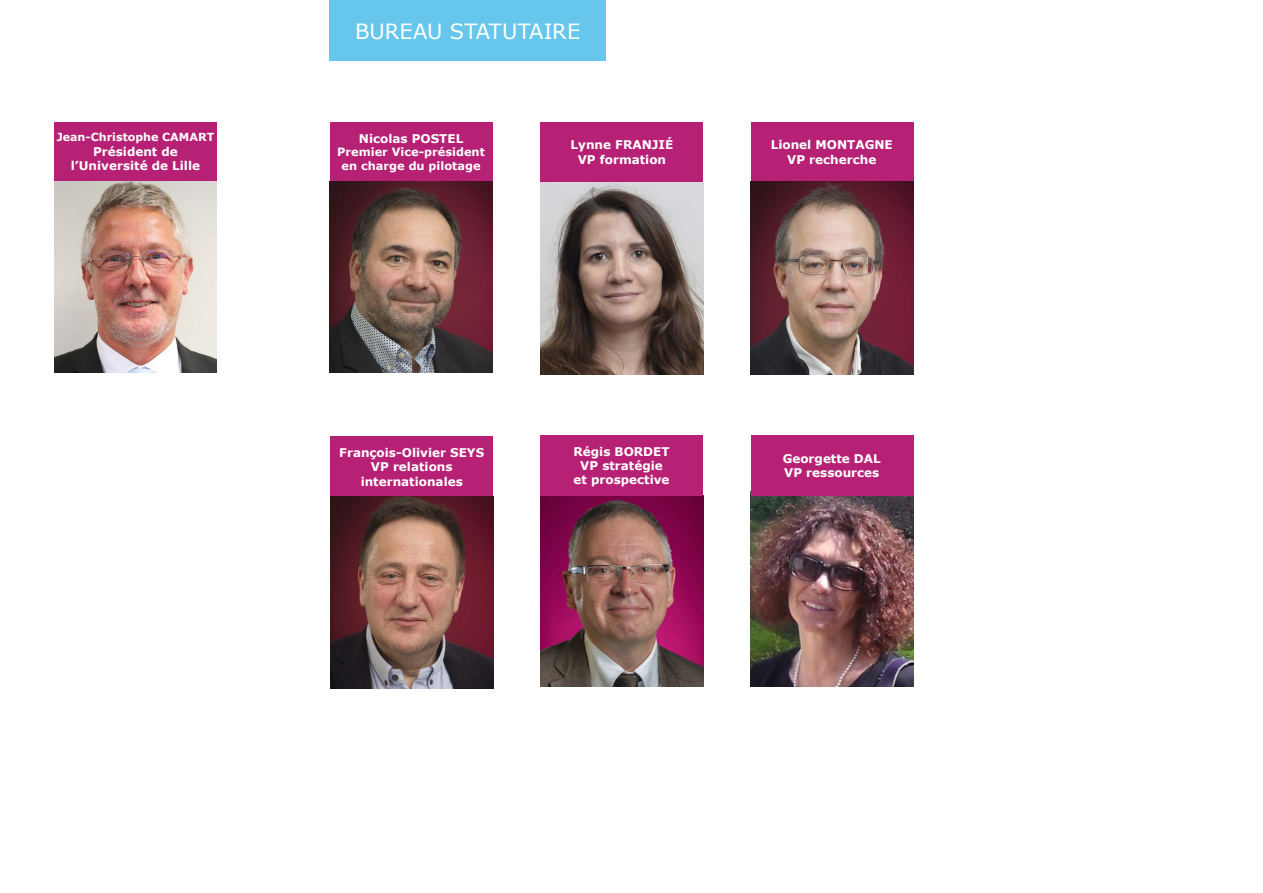
<style>
.page{position:relative;width:1263px;height:893px;background:#fff}
.page>*{position:absolute;margin:0;border:0;box-sizing:border-box;transform-origin:0 0}
.t1{font:21px "Verdana";color:#fff}
.t2{font:700 12px/14.4px "Verdana";color:#fff;text-align:center}
.t3{font:700 11.4px/13.6px "Verdana";color:#fff;text-align:center}
.t4{font:700 11.1px "Verdana";color:#fff}
</style>
<div class="page">
<div style="left:330px;top:0;width:276px;height:61px;background:#66c6eb"></div>
<div style="left:751px;top:122px;width:163px;height:60px;background:#b62175"></div>
<img style="left:751px;top:181px;width:163px;height:193px">
<div style="left:54px;top:122px;width:163px;height:60px;background:#b62175"></div>
<img style="left:54px;top:181px;width:163px;height:192px">
<div style="left:330px;top:437px;width:163px;height:60px;background:#b62175"></div>
<img style="left:330px;top:497px;width:163px;height:191px">
<div style="left:540px;top:122px;width:163px;height:60px;background:#b62175"></div>
<img style="left:540px;top:182px;width:163px;height:192px">
<img style="left:540px;top:495px;width:163px;height:192px">
<div style="left:540px;top:435px;width:163px;height:60px;background:#b62175"></div>
<div style="left:330px;top:122px;width:162px;height:60px;background:#b62175"></div>
<img style="left:330px;top:181px;width:162px;height:192px">
<img style="left:751px;top:496px;width:163px;height:191px">
<div style="left:751px;top:435px;width:163px;height:61px;background:#b62175"></div>
<p class="t4" style="left:57px;top:130px;width:159px">Jean-Christophe CAMART</p>
<p class="t2" style="left:71px;top:144px;width:131px">Président de l’Université de Lille</p>
<h1 class="t1" style="left:355px;top:16px;width:227px">BUREAU STATUTAIRE</h1>
<p class="t2" style="left:359px;top:131px;width:106px">Nicolas POSTEL</p>
<p class="t3" style="left:337px;top:145px;width:149px">Premier Vice-président en charge du pilotage</p>
<p class="t2" style="left:571px;top:138px;width:104px">Lynne FRANJIÉ<br>VP formation</p>
<p class="t2" style="left:771px;top:138px;width:124px">Lionel MONTAGNE<br>VP recherche</p>
<p class="t2" style="left:339px;top:445px;width:147px">François-Olivier SEYS<br>VP relations internationales</p>
<p class="t2" style="left:573px;top:444px;width:98px">Régis BORDET<br>VP stratégie et prospective</p>
<p class="t2" style="left:783px;top:451px;width:100px;text-align:left">Georgette DAL<br>VP ressources</p>
</div>
